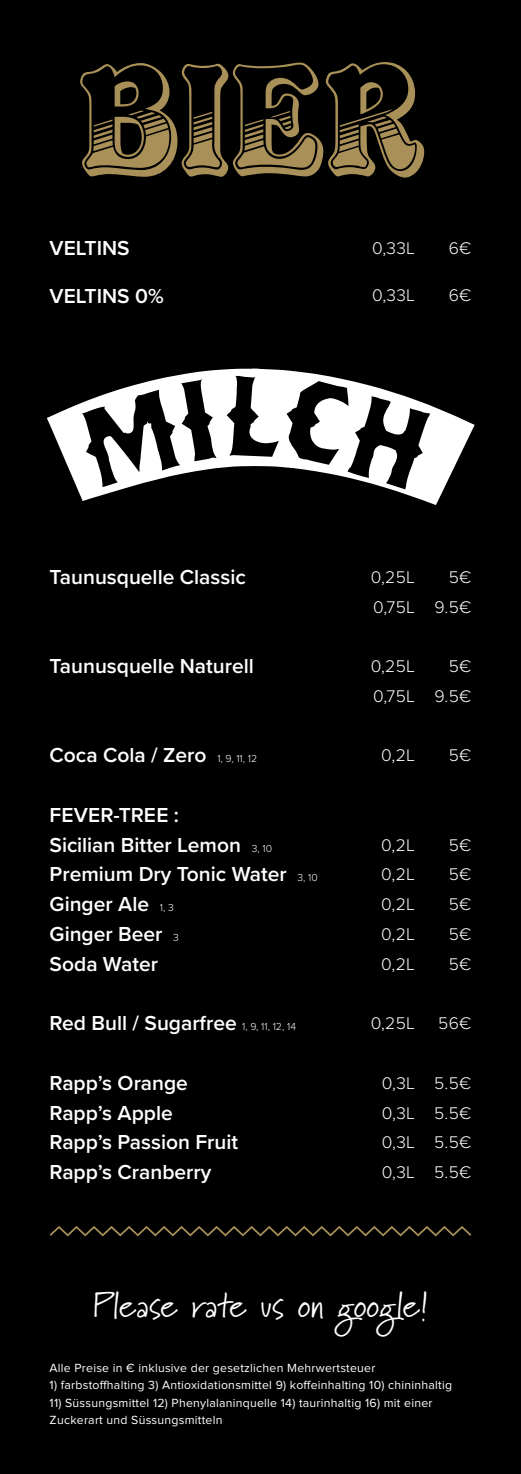
<style>
.page{position:relative;width:521px;height:1474px;background:#fff}
.page>*{position:absolute;margin:0;border:0;box-sizing:border-box;transform-origin:0 0}
.t1{font:35px "Marydale";color:#fff}
.t2{font:600 21px/29.8px "Proxima Nova";color:#fff}
.t3{font:300 17.5px/29.8px "Proxima Nova";letter-spacing:.02em;color:#fff;text-align:justify}
.t4{font:12.25px/17.5px "Proxima Nova";letter-spacing:.02em;color:#fff}
.s1{font-weight:300;font-size:10.5px}
</style>
<div class="page">
<div style="left:0;top:0;width:521px;height:1473px;background:#000"></div>
<svg style="left:47px;top:368px;width:427px;height:137px"></svg>
<svg style="left:80px;top:62px;width:344px;height:116px"></svg>
<svg style="left:49px;top:1226px;width:423px;height:11px"></svg>
<p class="t2" style="left:50px;top:233px;width:82px">VELTINS</p>
<p class="t2" style="left:50px;top:280px;width:116px">VELTINS 0%</p>
<p class="t3" style="left:372px;top:232px;width:45px">0,33L</p>
<p class="t3" style="left:372px;top:280px;width:45px">0,33L</p>
<p class="t3" style="left:449px;top:232px;width:24px">6€</p>
<p class="t3" style="left:449px;top:280px;width:24px">6€</p>
<p class="t2" style="left:50px;top:561px;width:198px">Taunusquelle Classic</p>
<p class="t3" style="left:371px;top:561px;width:46px">0,25L<br>0,75L</p>
<p class="t3" style="left:435px;top:561px;width:38px;text-align:right">5€<br>9.5€</p>
<p class="t2" style="left:50px;top:650px;width:206px">Taunusquelle Naturell</p>
<p class="t3" style="left:371px;top:650px;width:46px">0,25L<br>0,75L</p>
<p class="t3" style="left:435px;top:650px;width:38px;text-align:right">5€<br>9.5€</p>
<p class="t2" style="left:50px;top:740px;width:209px">Coca Cola / Zero <span class="s1">1, 9, 11, 12</span></p>
<p class="t3" style="left:381px;top:739px;width:35px">0,2L</p>
<p class="t3" style="left:449px;top:739px;width:24px">5€</p>
<p class="t2" style="left:50px;top:799px;width:270px">FEVER-TREE :<br>Sicilian Bitter Lemon <span class="s1">3, 10<br></span>Premium Dry Tonic Water <span class="s1">3, 10<br></span>Ginger Ale <span class="s1">1, 3<br></span>Ginger Beer <span class="s1">3<br></span>Soda Water</p>
<p class="t3" style="left:381px;top:829px;width:35px">0,2L 0,2L 0,2L 0,2L 0,2L</p>
<p class="t3" style="left:449px;top:829px;width:24px">5€ 5€ 5€ 5€ 5€</p>
<p class="t2" style="left:50px;top:1007px;width:248px">Red Bull / Sugarfree <span class="s1">1, 9, 11, 12, 14</span></p>
<p class="t3" style="left:371px;top:1007px;width:46px">0,25L</p>
<p class="t3" style="left:438px;top:1007px;width:35px">56€</p>
<p class="t2" style="left:50px;top:1067px;width:190px">Rapp’s Orange<br>Rapp’s Apple<br>Rapp’s Passion Fruit<br>Rapp’s Cranberry</p>
<p class="t3" style="left:382px;top:1067px;width:35px">0,3L 0,3L 0,3L 0,3L</p>
<p class="t3" style="left:434px;top:1067px;width:39px">5.5€ 5.5€ 5.5€ 5.5€</p>
<h1 class="t1" style="left:92px;top:1284px;width:338px">Please rate us on google!</h1>
<p class="t4" style="left:50px;top:1359px;width:327px">Alle Preise in € inklusive der gesetzlichen Mehrwertsteuer</p>
<p class="t4" style="left:50px;top:1376px;width:404px">1) farbstoffhalting 3) Antioxidationsmittel 9) koffeinhalting 10) chininhaltig</p>
<p class="t4" style="left:50px;top:1394px;width:384px">11) Süssungsmittel 12) Phenylalaninquelle 14) taurinhaltig 16) mit einer<br>Zuckerart und Süssungsmitteln</p>
</div>
